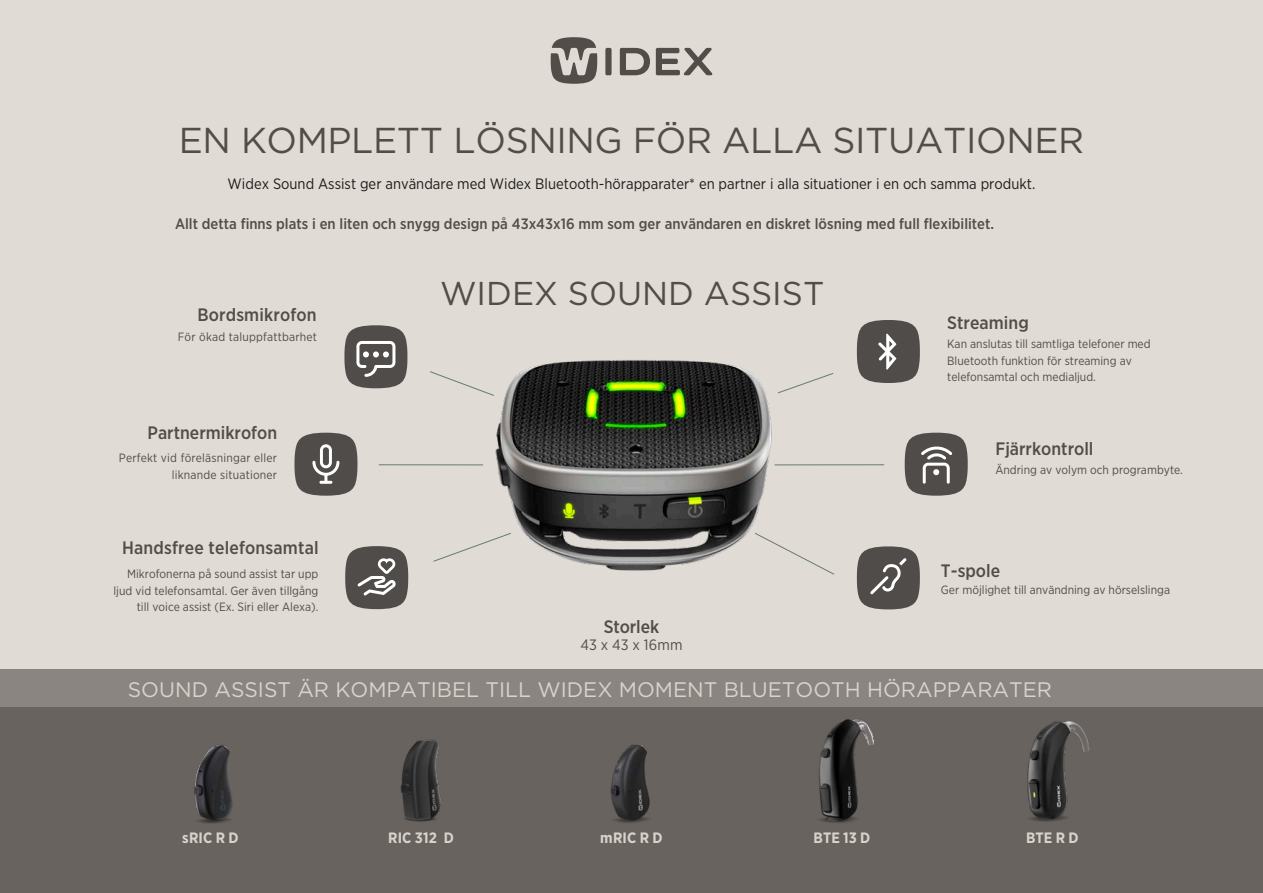
<style>
.page{position:relative;width:1263px;height:893px;background:#e1dbd5}
.page>*{position:absolute;margin:0;border:0;box-sizing:border-box;transform-origin:0 0}
.t1{font:36px "Gotham";letter-spacing:-.01em;color:#524d49}
.t2{font:33px "Gotham";color:#524d49}
.t3{font:21px "Gotham";color:#dad3cb}
.t4{font:500 18px "Gotham Narrow";color:#524d49}
.t5{font:500 15px "Gotham Narrow";color:#524d49}
.t6{font:15px "Gotham Narrow";color:#1d1d1b}
.t7{font:700 15px "Gotham Narrow";letter-spacing:.01em;color:#dad3cb}
.t8{font:15px "Gotham Narrow";letter-spacing:.01em;color:#524d49}
.t9{font:12px/16.5px "Gotham Narrow";color:#524d49;text-align:right}
</style>
<div class="page">
<div style="left:0;top:670px;width:1263px;height:223px;background:#8b8581"></div>
<div style="left:0;top:707px;width:1263px;height:186px;background:#68635f"></div>
<div style="left:605px;top:48px;width:6px;height:27px;background:#524d49;border-radius:2px"></div>
<svg style="left:620px;top:48px;width:30px;height:27px"></svg>
<svg style="left:656px;top:48px;width:56px;height:27px"></svg>
<svg style="left:551px;top:37px;width:46px;height:47px"></svg>
<img style="left:421px;top:360px;width:421px;height:211px">
<svg style="left:429px;top:371px;width:65px;height:25px"></svg>
<svg style="left:777px;top:373px;width:57px;height:21px"></svg>
<svg style="left:433px;top:533px;width:78px;height:29px"></svg>
<svg style="left:754px;top:532px;width:81px;height:43px"></svg>
<hr style="left:379px;top:464px;width:104px;height:1px;background:#657b6f">
<hr style="left:774px;top:464px;width:110px;height:1px;background:#657b6f">
<svg style="left:905px;top:433px;width:63px;height:63px;background:#6e6b68"></svg>
<svg style="left:857px;top:320px;width:63px;height:63px;background:#6a6763"></svg>
<svg style="left:857px;top:546px;width:63px;height:63px;background:#696663"></svg>
<svg style="left:344px;top:325px;width:63px;height:63px;background:#726f6c"></svg>
<svg style="left:294px;top:433px;width:63px;height:63px;background:#6d6a67"></svg>
<svg style="left:345px;top:546px;width:63px;height:63px;background:#706d6a"></svg>
<img style="left:400px;top:739px;width:41px;height:83px">
<img style="left:193px;top:744px;width:40px;height:80px">
<img style="left:819px;top:719px;width:55px;height:104px">
<img style="left:1027px;top:721px;width:63px;height:101px">
<img style="left:610px;top:744px;width:40px;height:79px">
<h1 class="t1" style="left:179px;top:117px;width:907px">EN KOMPLETT LÖSNING FÖR ALLA SITUATIONER</h1>
<p class="t6" style="left:228px;top:174px;width:809px">Widex Sound Assist ger användare med Widex Bluetooth-hörapparater* en partner i alla situationer i en och samma produkt.</p>
<p class="t5" style="left:175px;top:214px;width:821px">Allt detta finns plats i en liten och snygg design på 43x43x16 mm som ger användaren en diskret lösning med full flexibilitet.</p>
<h3 class="t4" style="left:197px;top:303px;width:121px">Bordsmikrofon</h3>
<p class="t9" style="left:178px;top:328px;width:141px">För ökad taluppfattbarhet</p>
<h3 class="t4" style="left:148px;top:421px;width:131px">Partnermikrofon</h3>
<p class="t9" style="left:119px;top:450px;width:160px">Perfekt vid föreläsningar eller liknande situationer</p>
<h3 class="t4" style="left:122px;top:536px;width:198px">Handsfree telefonsamtal</h3>
<p class="t9" style="left:113px;top:566px;width:206px">Mikrofonerna på sound assist tar upp ljud vid telefonsamtal. Ger även tillgång till voice assist (Ex. Siri eller Alexa).</p>
<h2 class="t2" style="left:440px;top:273px;width:386px">WIDEX SOUND ASSIST</h2>
<h3 class="t4" style="left:604px;top:615px;width:57px">Storlek</h3>
<p class="t8" style="left:580px;top:635px;width:103px">43 x 43 x 16mm</p>
<h3 class="t4" style="left:947px;top:311px;width:83px">Streaming</h3>
<p class="t9" style="left:947px;top:335px;width:205px;text-align:left">Kan anslutas till samtliga telefoner med<br>Bluetooth funktion för streaming av telefonsamtal och medialjud.</p>
<h3 class="t4" style="left:995px;top:437px;width:100px">Fjärrkontroll</h3>
<p class="t9" style="left:995px;top:461px;width:189px">Ändring av volym och programbyte.</p>
<h3 class="t4" style="left:941px;top:560px;width:61px">T-spole</h3>
<p class="t9" style="left:941px;top:581px;width:231px">Ger möjlighet till användning av hörselslinga</p>
<h3 class="t3" style="left:128px;top:676px;width:926px">SOUND ASSIST ÄR KOMPATIBEL TILL WIDEX MOMENT BLUETOOTH HÖRAPPARATER</h3>
<p class="t7" style="left:182px;top:828px;width:58px">sRIC R D</p>
<p class="t7" style="left:388px;top:828px;width:67px">RIC 312 D</p>
<p class="t7" style="left:600px;top:828px;width:64px">mRIC R D</p>
<p class="t7" style="left:813px;top:828px;width:58px">BTE 13 D</p>
<p class="t7" style="left:1026px;top:828px;width:54px">BTE R D</p>
</div>
